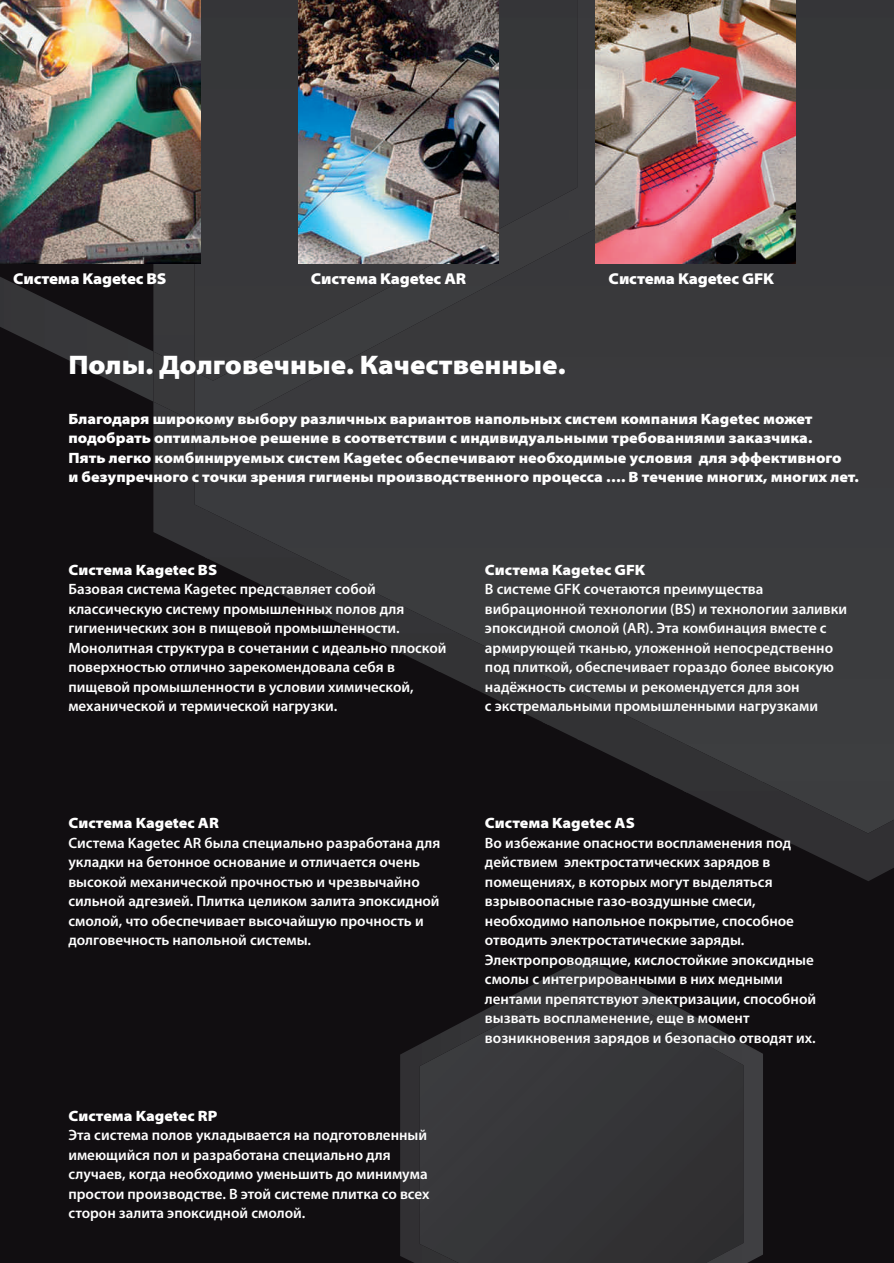
<style>
.page{position:relative;width:894px;height:1263px;background:#110e11}
.page>*{position:absolute;margin:0;border:0;box-sizing:border-box;transform-origin:0 0}
.t1{font:900 semi-expanded 27px "Myriad Pro";color:#fff}
.t2{font:900 semi-expanded 15.75px "Myriad Pro";letter-spacing:-.01em;color:#fff}
.t3{font:600 15px/19.5px "Myriad Pro";color:#fff}
.t4{font:900 semi-expanded 15px/19.5px "Myriad Pro";color:#fff}
</style>
<div class="page">
<img style="left:0;top:277px;width:153px;height:124px">
<div style="left:208px;top:0;width:686px;height:568px;background:#3a3a3d"></div>
<div style="left:367px;top:568px;width:527px;height:53px;background:#3b3c3e"></div>
<div style="left:473px;top:621px;width:421px;height:52px;background:#3b3c3e"></div>
<div style="left:579px;top:673px;width:315px;height:54px;background:#3c3d3f"></div>
<div style="left:686px;top:727px;width:208px;height:52px;background:#3d3e40"></div>
<img style="left:792px;top:779px;width:102px;height:9px">
<div style="left:208px;top:0;width:414px;height:431px;background:#39393b"></div>
<img style="left:153px;top:0;width:55px;height:558px">
<img style="left:206px;top:508px;width:55px;height:76px">
<img style="left:259px;top:535px;width:108px;height:82px">
<img style="left:365px;top:586px;width:108px;height:84px">
<img style="left:328px;top:617px;width:39px;height:20px">
<img style="left:471px;top:639px;width:108px;height:83px">
<img style="left:436px;top:670px;width:37px;height:20px">
<img style="left:577px;top:691px;width:109px;height:84px">
<img style="left:543px;top:722px;width:36px;height:19px">
<img style="left:684px;top:742px;width:108px;height:85px">
<img style="left:651px;top:775px;width:35px;height:18px">
<img style="left:790px;top:788px;width:104px;height:93px">
<img style="left:758px;top:827px;width:34px;height:18px">
<div style="left:153px;top:351px;width:41px;height:71px;background:#38383a"></div>
<img style="left:400px;top:957px;width:363px;height:306px">
<img style="left:0;top:0;width:200px;height:264px">
<img style="left:298px;top:0;width:200px;height:264px">
<img style="left:596px;top:0;width:199px;height:263px">
<p class="t2" style="left:13px;top:269px;width:155px">Система Kagetec BS</p>
<p class="t2" style="left:311px;top:269px;width:157px">Система Kagetec AR</p>
<p class="t2" style="left:608px;top:269px;width:167px">Система Kagetec GFK</p>
<h1 class="t1" style="left:68px;top:349px;width:499px">Полы. Долговечные. Качественные.</h1>
<p class="t4" style="left:68px;top:409px;width:791px">Благодаря широкому выбору различных вариантов напольных систем компания Kagetec может подобрать оптимальное решение в соответствии с индивидуальными требованиями заказчика.<br>Пять легко комбинируемых систем Kagetec обеспечивают необходимые условия для эффективного<br>и безупречного с точки зрения гигиены производственного процесса …. В течение многих, многих лет.</p>
<p class="t4" style="left:68px;top:560px;width:150px">Система Kagetec BS</p>
<p class="t3" style="left:68px;top:580px;width:380px">Базовая система Kagetec представляет собой классическую систему промышленных полов для гигиенических зон в пищевой промышленности.<br>Монолитная структура в сочетании с идеально плоской поверхностью отлично зарекомендовала себя в пищевой промышленности в условии химической, механической и термической нагрузки.</p>
<p class="t4" style="left:485px;top:560px;width:162px">Система Kagetec GFK</p>
<p class="t3" style="left:485px;top:580px;width:364px">В системе GFK сочетаются преимущества вибрационной технологии (BS) и технологии заливки эпоксидной смолой (AR). Эта комбинация вместе с армирующей тканью, уложенной непосредственно под плиткой, обеспечивает гораздо более высокую надёжность системы и рекомендуется для зон<br>с экстремальными промышленными нагрузками</p>
<p class="t4" style="left:68px;top:813px;width:152px">Система Kagetec AR</p>
<p class="t3" style="left:68px;top:834px;width:373px">Система Kagetec AR была специально разработана для укладки на бетонное основание и отличается очень высокой механической прочностью и чрезвычайно сильной адгезией. Плитка целиком залита эпоксидной смолой, что обеспечивает высочайшую прочность и долговечность напольной системы.</p>
<p class="t4" style="left:68px;top:1106px;width:150px">Система Kagetec RP</p>
<p class="t3" style="left:68px;top:1126px;width:363px">Эта система полов укладывается на подготовленный имеющийся пол и разработана специально для случаев, когда необходимо уменьшить до минимума простои производстве. В этой системе плитка со всех сторон залита эпоксидной смолой.</p>
<p class="t4" style="left:485px;top:813px;width:151px">Система Kagetec AS</p>
<p class="t3" style="left:485px;top:834px;width:333px">Во избежание опасности воспламенения под действием электростатических зарядов в помещениях, в которых могут выделяться взрывоопасные газо-воздушные смеси, необходимо напольное покрытие, способное отводить электростатические заряды.<br>Электропроводящие, кислостойкие эпоксидные смолы с интегрированными в них медными лентами препятствуют электризации, способной вызвать воспламенение, еще в момент возникновения зарядов и безопасно отводят их.</p>
</div>
